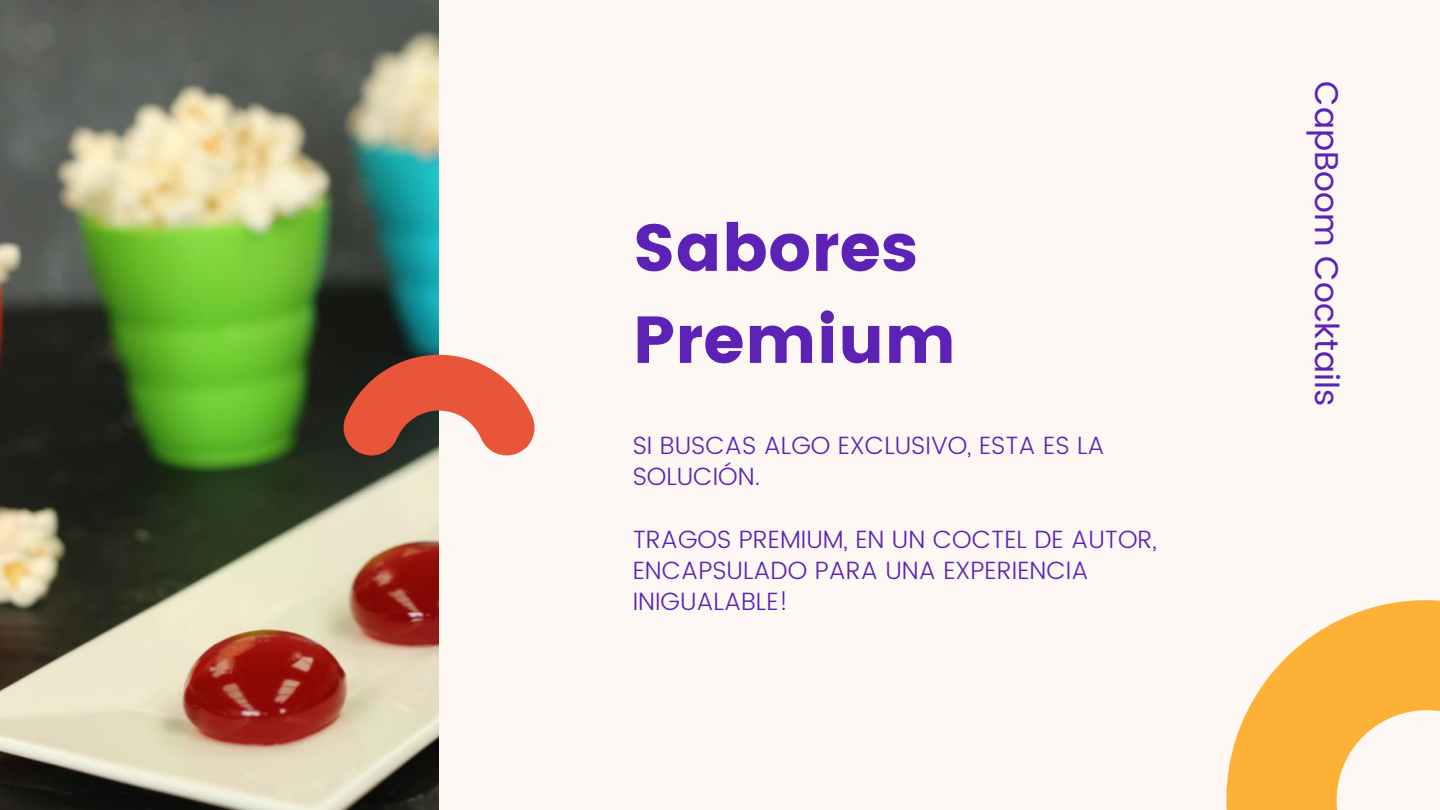
<style>
.page{position:relative;width:1440px;height:810px;background:#fdf8f4}
.page>*{position:absolute;margin:0;border:0;box-sizing:border-box;transform-origin:0 0}
.t1{font:66.2px/92px "Poppins";color:#5c21b5}
.t2{font:33px "Poppins";color:#5c21b5}
.t3{font:300 25px/31.2px "Poppins";color:#5c21b5}
</style>
<div class="page">
<svg style="left:1226px;top:600px;width:214px;height:210px;fill:#fdb137"></svg>
<img style="left:0;top:0;width:439px;height:810px">
<svg style="left:340px;top:355px;width:195px;height:104px"></svg>
<h1 class="t1" style="left:633px;top:202px;width:325px">Sabores<br>Premium</h1>
<p class="t3" style="left:633px;top:430px;width:473px">SI BUSCAS ALGO EXCLUSIVO, ESTA ES LA<br>SOLUCIÓN.</p>
<p class="t3" style="left:633px;top:524px;width:526px">TRAGOS PREMIUM, EN UN COCTEL DE AUTOR,<br>ENCAPSULADO PARA UNA EXPERIENCIA<br>INIGUALABLE!</p>
<h2 class="t2" style="left:1346px;top:81px;width:327px;rotate:90deg">CapBoom Cocktails</h2>
</div>
